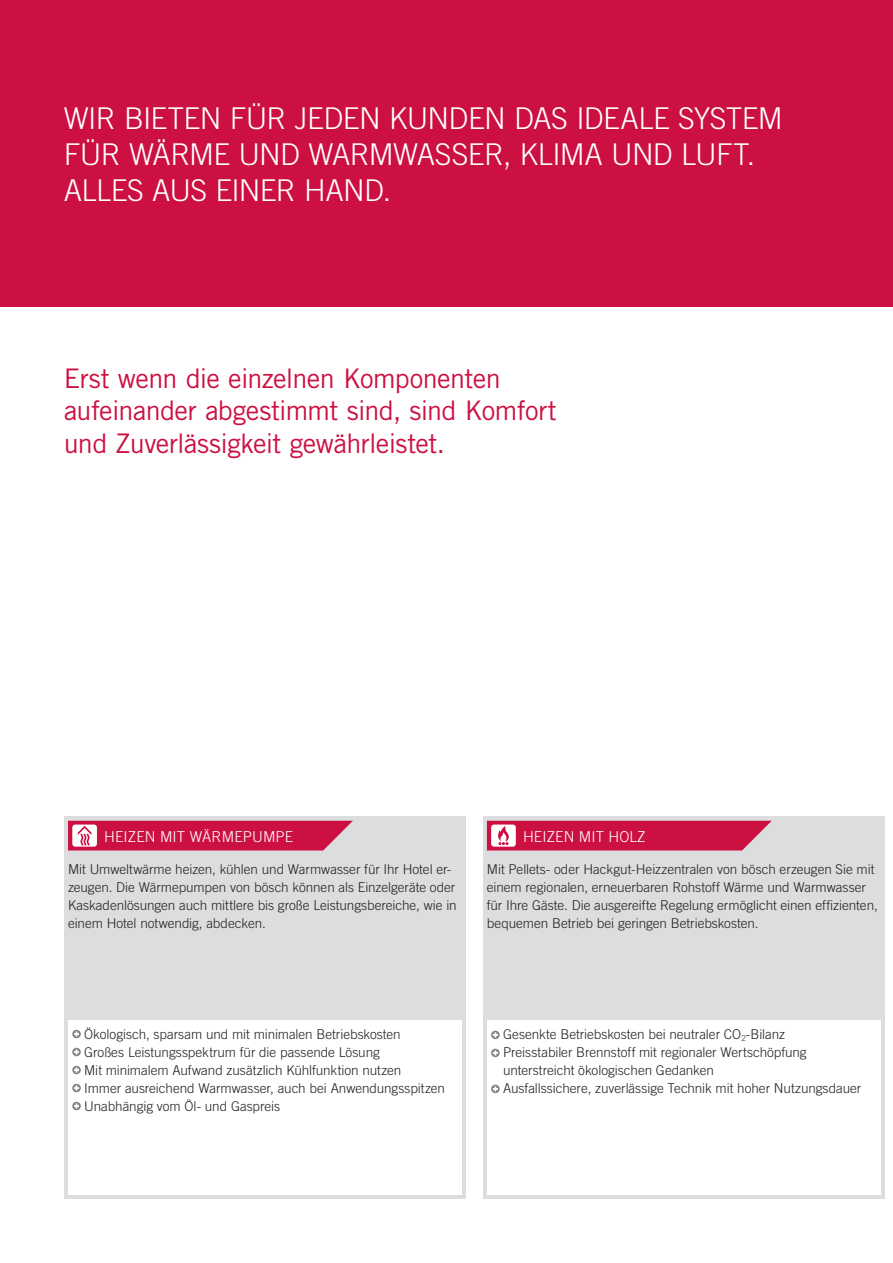
<style>
.page{position:relative;width:893px;height:1263px;background:#fff}
.page>*{position:absolute;margin:0;border:0;box-sizing:border-box;transform-origin:0 0}
.t1{font:300 30px/36px "Trade Gothic";letter-spacing:-.02em;color:#fff}
.t2{font:27px/32.4px "Trade Gothic";letter-spacing:-.025em;color:#cc1041}
.t3{font:300 15px "Trade Gothic";letter-spacing:.01em;color:#fff}
.t4{font:300 13.5px/18px "Trade Gothic";letter-spacing:-.005em;color:#231f20}
</style>
<div class="page">
<div style="left:0;top:0;width:893px;height:306px;background:#cc1041"></div>
<div style="left:64px;top:816px;width:402px;height:383px;background:#dcdddf"></div>
<svg style="left:68px;top:821px;width:285px;height:29px;background:#cf2753"></svg>
<div style="left:68px;top:1020px;width:393px;height:174px;background:#fff"></div>
<svg style="left:72px;top:1030px;width:9px;height:8px"></svg>
<svg style="left:74px;top:1031px;width:5px;height:5px"></svg>
<svg style="left:72px;top:1048px;width:9px;height:8px"></svg>
<svg style="left:74px;top:1049px;width:5px;height:5px"></svg>
<svg style="left:72px;top:1066px;width:9px;height:8px"></svg>
<svg style="left:74px;top:1067px;width:5px;height:5px"></svg>
<svg style="left:72px;top:1084px;width:9px;height:8px"></svg>
<svg style="left:74px;top:1085px;width:5px;height:5px"></svg>
<svg style="left:72px;top:1102px;width:9px;height:8px"></svg>
<svg style="left:74px;top:1103px;width:5px;height:5px"></svg>
<div style="left:483px;top:816px;width:401px;height:383px;background:#dcdddf"></div>
<svg style="left:487px;top:821px;width:285px;height:29px;background:#cf2753"></svg>
<div style="left:487px;top:1020px;width:393px;height:174px;background:#fff"></div>
<svg style="left:491px;top:1031px;width:9px;height:8px"></svg>
<svg style="left:493px;top:1032px;width:5px;height:5px"></svg>
<svg style="left:491px;top:1049px;width:9px;height:8px"></svg>
<svg style="left:493px;top:1050px;width:5px;height:5px"></svg>
<svg style="left:491px;top:1085px;width:9px;height:8px"></svg>
<svg style="left:493px;top:1086px;width:5px;height:5px"></svg>
<h1 class="t1" style="left:64px;top:100px;width:721px">WIR BIETEN FÜR JEDEN KUNDEN DAS IDEALE SYSTEM<br>FÜR WÄRME UND WARMWASSER, KLIMA UND LUFT.<br>ALLES AUS EINER HAND.</h1>
<h2 class="t2" style="left:64px;top:362px;width:494px">Erst wenn die einzelnen Komponenten aufeinander abgestimmt sind, sind Komfort und Zuverlässigkeit gewährleistet.</h2>
<p class="t3" style="left:104px;top:827px;width:191px">HEIZEN MIT WÄRMEPUMPE</p>
<p class="t4" style="left:68px;top:860px;width:390px">Mit Umweltwärme heizen, kühlen und Warmwasser für Ihr Hotel er&shy;zeugen. Die Wärmepumpen von bösch können als Einzelgeräte oder Kaskadenlösungen auch mittlere bis große Leistungsbereiche, wie in einem Hotel notwendig, abdecken.</p>
<p class="t3" style="left:523px;top:827px;width:124px">HEIZEN MIT HOLZ</p>
<p class="t4" style="left:487px;top:860px;width:392px">Mit Pellets- oder Hackgut-Heizzentralen von bösch erzeugen Sie mit einem regionalen, erneuerbaren Rohstoff Wärme und Warmwasser für Ihre Gäste. Die ausgereifte Regelung ermöglicht einen effizienten, bequemen Betrieb bei geringen Betriebskosten.</p>
<p class="t4" style="left:84px;top:1025px;width:362px">Ökologisch, sparsam und mit minimalen Betriebskosten<br>Großes Leistungsspektrum für die passende Lösung<br>Mit minimalem Aufwand zusätzlich Kühlfunktion nutzen<br>Immer ausreichend Warmwasser, auch bei Anwendungsspitzen Unabhängig vom Öl- und Gaspreis</p>
<p class="t4" style="left:503px;top:1025px;width:360px">Gesenkte Betriebskosten bei neutraler CO<sub>2</sub>-Bilanz<br>Preisstabiler Brennstoff mit regionaler Wertschöpfung unterstreicht ökologischen Gedanken<br>Ausfallssichere, zuverlässige Technik mit hoher Nutzungsdauer</p>
</div>
